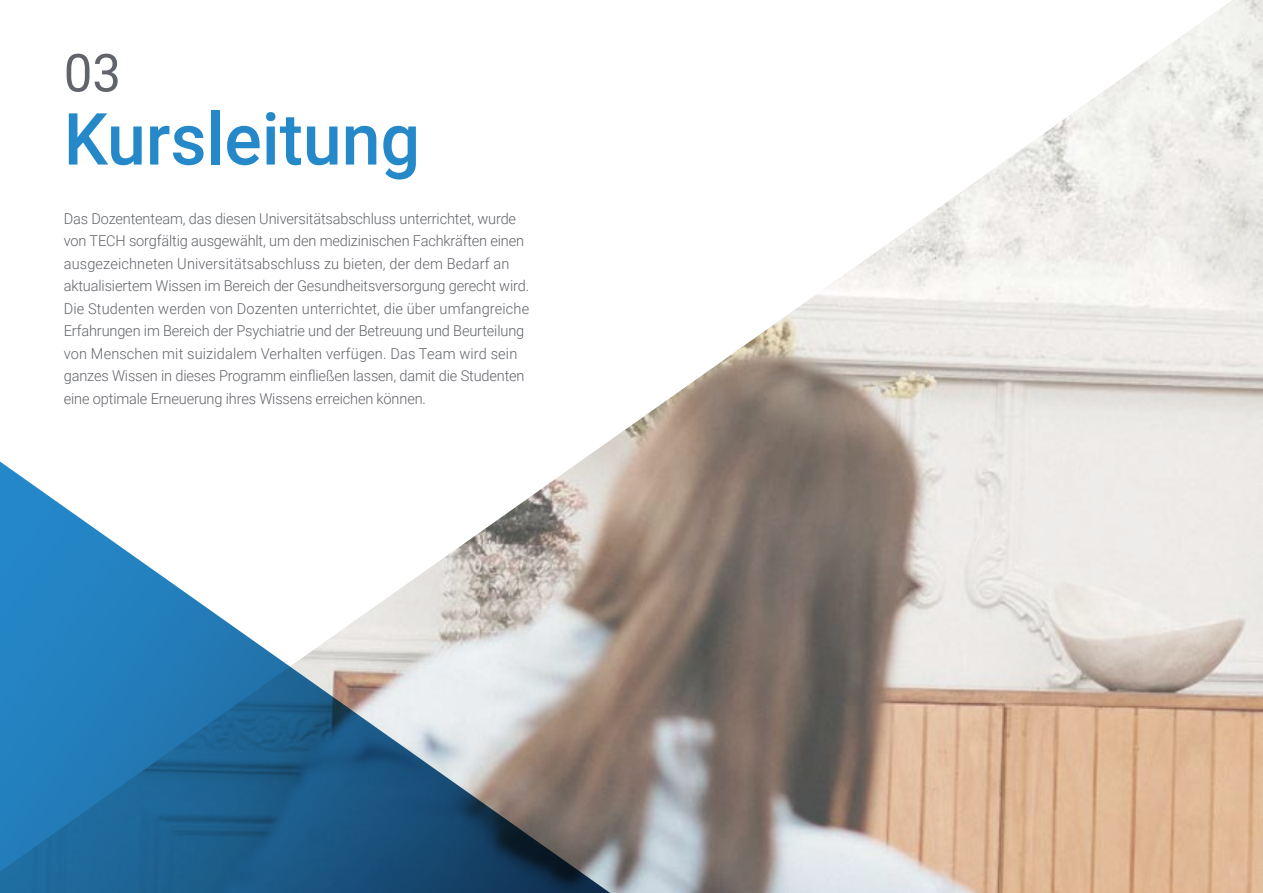
<style>
.page{position:relative;width:1263px;height:893px;background:#fff}
.page>*{position:absolute;margin:0;border:0;box-sizing:border-box;transform-origin:0 0}
.t1{font:500 72px "Roboto";color:#2488c9}
.t2{font:52.5px "Roboto";color:#61646a}
.t3{font:300 15px/22.5px "Roboto";letter-spacing:-.01em;color:#61646a}
</style>
<div class="page">
<img style="left:602px;top:0;width:661px;height:893px">
<svg style="left:0;top:446px;width:640px;height:447px"></svg>
<h2 class="t2" style="left:64px;top:36px;width:59px">03</h2>
<h1 class="t1" style="left:64px;top:89px;width:358px">Kursleitung</h1>
<p class="t3" style="left:64px;top:207px;width:467px">Das Dozententeam, das diesen Universitätsabschluss unterrichtet, wurde von TECH sorgfältig ausgewählt, um den medizinischen Fachkräften einen ausgezeichneten Universitätsabschluss zu bieten, der dem Bedarf an aktualisiertem Wissen im Bereich der Gesundheitsversorgung gerecht wird.<br>Die Studenten werden von Dozenten unterrichtet, die über umfangreiche Erfahrungen im Bereich der Psychiatrie und der Betreuung und Beurteilung von Menschen mit suizidalem Verhalten verfügen. Das Team wird sein ganzes Wissen in dieses Programm einfließen lassen, damit die Studenten eine optimale Erneuerung ihres Wissens erreichen können.</p>
</div>
